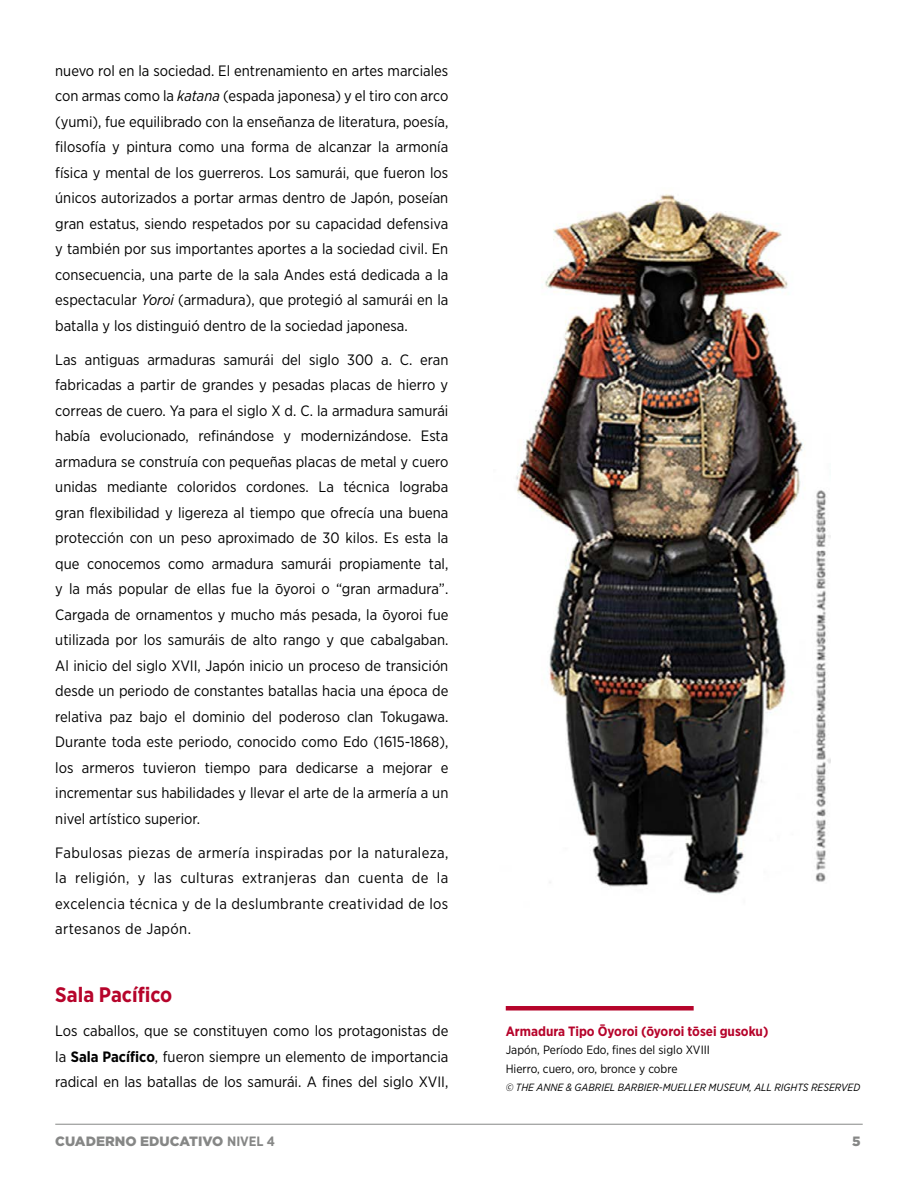
<style>
.page{position:relative;width:918px;height:1188px;background:#fff}
.page>*{position:absolute;margin:0;border:0;box-sizing:border-box;transform-origin:0 0}
.t1{font:700 21px "Gotham Narrow";color:#b6042b}
.t2{font:15px/25.5px "Gotham Narrow";color:#000;text-align:justify}
.t3{font:700 13.5px "Gotham Narrow";color:#b6042b}
.t4{font:900 13.5px "Gotham";color:#868786}
.t5{font:12px/18.3px "Gotham Narrow";color:#000}
.t6{font:italic 10.5px "Gotham Narrow";color:#000}
.s1{font-style:italic}
.s2{font-weight:700}
.s3{font-family:"Gotham Narrow";font-weight:700}
</style>
<div class="page">
<hr style="left:55px;top:1124px;width:808px;height:1px;background:#868786">
<div style="left:506px;top:1006px;width:188px;height:5px;background:#b6042b"></div>
<img style="left:516px;top:194px;width:315px;height:700px">
<p class="t2" style="left:55px;top:57px;width:395px">nuevo rol en la sociedad. El entrenamiento en artes marciales con armas como la <span class="s1">katana</span> (espada japonesa) y el tiro con arco (yumi), fue equilibrado con la enseñanza de literatura, poesía, filosofía y pintura como una forma de alcanzar la armonía física y mental de los guerreros. Los samurái, que fueron los únicos autorizados a portar armas dentro de Japón, poseían gran estatus, siendo respetados por su capacidad defensiva y también por sus importantes aportes a la sociedad civil. En consecuencia, una parte de la sala Andes está dedicada a la espectacular <span class="s1">Yoroi</span> (armadura), que protegió al samurái en la batalla y los distinguió dentro de la sociedad japonesa.</p>
<p class="t2" style="left:55px;top:346px;width:395px">Las antiguas armaduras samurái del siglo 300 a. C. eran fabricadas a partir de grandes y pesadas placas de hierro y correas de cuero. Ya para el siglo X d. C. la armadura samurái había evolucionado, refinándose y modernizándose. Esta armadura se construía con pequeñas placas de metal y cuero unidas mediante coloridos cordones. La técnica lograba gran flexibilidad y ligereza al tiempo que ofrecía una buena protección con un peso aproximado de 30 kilos. Es esta la que conocemos como armadura samurái propiamente tal, y la más popular de ellas fue la ōyoroi o “gran armadura”.<br>Cargada de ornamentos y mucho más pesada, la ōyoroi fue utilizada por los samuráis de alto rango y que cabalgaban.<br>Al inicio del siglo XVII, Japón inicio un proceso de transición desde un periodo de constantes batallas hacia una época de relativa paz bajo el dominio del poderoso clan Tokugawa.<br>Durante toda este periodo, conocido como Edo (1615-1868), los armeros tuvieron tiempo para dedicarse a mejorar e incrementar sus habilidades y llevar el arte de la armería a un nivel artístico superior.</p>
<p class="t2" style="left:55px;top:839px;width:395px">Fabulosas piezas de armería inspiradas por la naturaleza, la religión, y las culturas extranjeras dan cuenta de la excelencia técnica y de la deslumbrante creatividad de los artesanos de Japón.</p>
<h1 class="t1" style="left:55px;top:981px;width:119px">Sala Pacífico</h1>
<p class="t2" style="left:55px;top:1018px;width:395px">Los caballos, que se constituyen como los protagonistas de la <span class="s2">Sala Pacífico</span>, fueron siempre un elemento de importancia radical en las batallas de los samurái. A fines del siglo XVII,</p>
<p class="t3" style="left:506px;top:1023px;width:264px">Armadura Tipo Ōyoroi (ōyoroi tōsei gusoku)</p>
<p class="t5" style="left:506px;top:1041px;width:206px">Japón, Período Edo, fines del siglo XVIII<br>Hierro, cuero, oro, bronce y cobre</p>
<p class="t6" style="left:506px;top:1081px;width:356px">© THE ANNE &amp; GABRIEL BARBIER-MUELLER MUSEUM, ALL RIGHTS RESERVED</p>
<p class="t4" style="left:55px;top:1133px;width:221px">CUADERNO EDUCATIVO <span class="s3">NIVEL 4</span></p>
<p class="t4" style="left:852px;top:1133px;width:10px">5</p>
</div>
